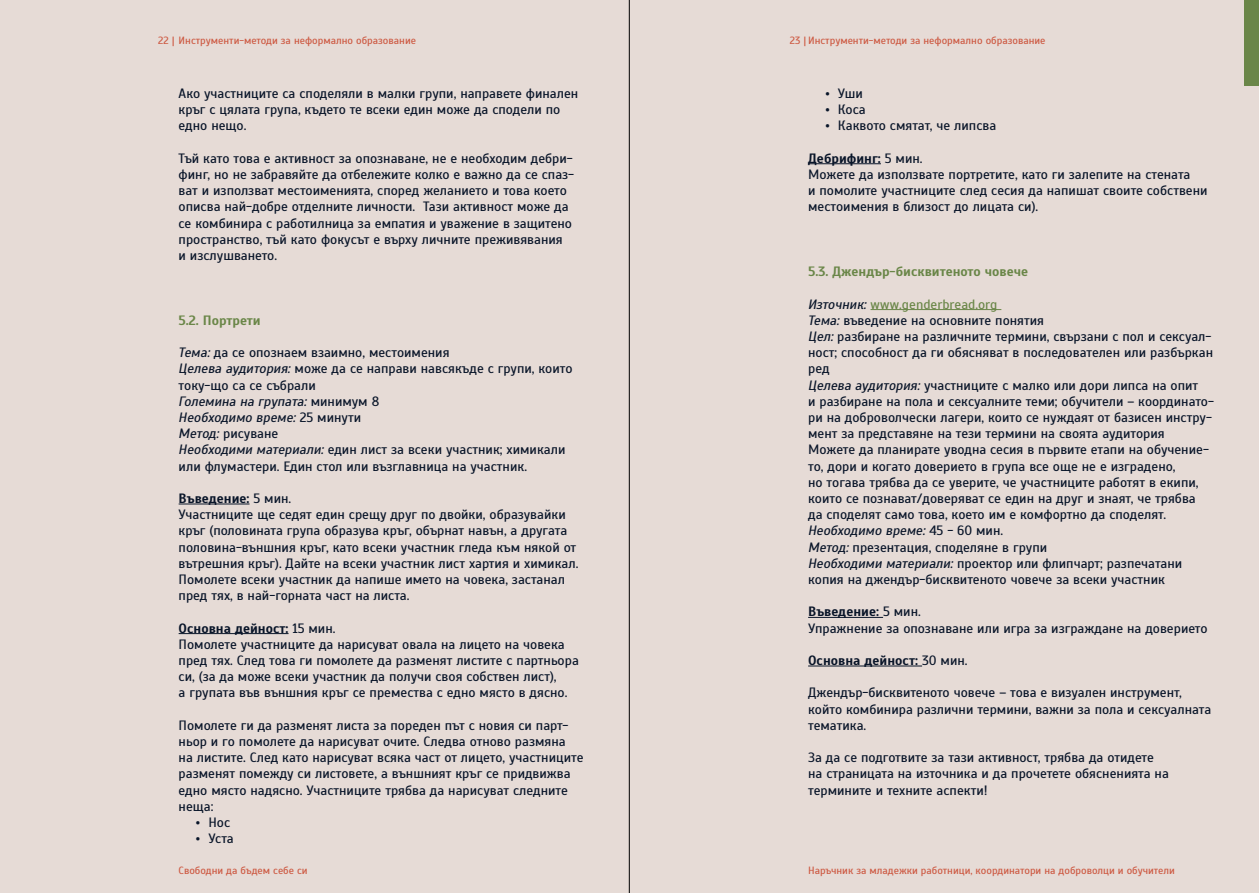
<style>
.page{position:relative;width:1259px;height:893px;background:#fff}
.page>*{position:absolute;margin:0;border:0;box-sizing:border-box;transform-origin:0 0}
.t1{font:13.5px/16.2px "Scada";color:#091529}
.t2{font:700 13.5px "Scada";color:#6a8648}
.t3{font:700 13.5px "Scada";color:#091529}
.t4{font:10.5px "Scada";color:#cd5942}
.s1{font-style:italic}
.s2{font-weight:700}
.s3{color:#6a8648}
.s4{font-weight:400}
</style>
<div class="page">
<div style="left:629px;top:0;width:630px;height:893px;background:#e6dbd6"></div>
<div style="left:0;top:0;width:629px;height:893px;background:#e6dbd6"></div>
<div style="left:1244px;top:0;width:15px;height:85px;background:#6a8648"></div>
<hr style="left:179px;top:504px;width:70px;height:1px;background:#091529">
<hr style="left:179px;top:633px;width:109px;height:1px;background:#091529">
<hr style="left:808px;top:163px;width:73px;height:1px;background:#091529">
<hr style="left:870px;top:309px;width:131px;height:1px;background:#6a8648">
<hr style="left:808px;top:617px;width:75px;height:1px;background:#091529">
<hr style="left:808px;top:666px;width:114px;height:1px;background:#091529">
<hr style="left:629px;top:0;width:1px;height:893px;background:#000">
<p class="t4" style="left:158px;top:35px;width:259px">22 | Инструменти-методи за неформално образование</p>
<p class="t1" style="left:179px;top:85px;width:401px">Ако участниците са споделяли в малки групи, направете финален кръг с цялата група, където те всеки един може да сподели по едно нещо.</p>
<p class="t1" style="left:179px;top:150px;width:397px">Тъй като това е активност за опознаване, не е необходим дебри&shy;финг, но не забравяйте да отбележите колко е важно да се спаз&shy;ват и използват местоименията, според желанието и това което описва най-добре отделните личности. Тази активност може да се комбинира с работилница за емпатия и уважение в защитено пространство, тъй като фокусът е върху личните преживявания<br>и изслушването.</p>
<p class="t2" style="left:179px;top:312px;width:84px">5.2. Портрети</p>
<p class="t1" style="left:179px;top:345px;width:395px"><span class="s1">Тема:</span> да се опознаем взаимно, местоимения<br><span class="s1">Целева аудитория:</span> може да се направи навсякъде с групи, които току-що са се събрали<br><span class="s1">Големина на групата:</span> минимум 8<br><span class="s1">Необходимо време:</span> 25 минути<br><span class="s1">Метод:</span> рисуване<br><span class="s1">Необходими материали:</span> един лист за всеки участник; химикали или флумастери. Един стол или възглавница на участник.</p>
<p class="t1" style="left:179px;top:490px;width:401px"><span class="s2">Въведение:</span> 5 мин.<br>Участниците ще седят един срещу друг по двойки, образувайки кръг (половината група образува кръг, обърнат навън, а другата половина-външния кръг, като всеки участник гледа към някой от вътрешния кръг). Дайте на всеки участник лист хартия и химикал.<br>Помолете всеки участник да напише името на човека, застанал пред тях, в най-горната част на листа.</p>
<p class="t1" style="left:179px;top:620px;width:402px"><span class="s2">Основна дейност:</span> 15 мин.<br>Помолете участниците да нарисуват овала на лицето на човека пред тях. След това ги помолете да разменят листите с партньора си, (за да може всеки участник да получи своя собствен лист),<br>а групата във външния кръг се премества с едно място в дясно.</p>
<p class="t1" style="left:179px;top:717px;width:406px">Помолете ги да разменят листа за пореден път с новия си парт&shy;ньор и го помолете да нарисуват очите. Следва отново размяна<br>на листите. След като нарисуват всяка част от лицето, участниците разменят помежду си листовете, а външният кръг се придвижва едно място надясно. Участниците трябва да нарисуват следните неща:</p>
<p class="t1" style="left:196px;top:814px;width:36px">• Нос</p>
<p class="t1" style="left:196px;top:831px;width:40px">• Уста</p>
<p class="t4" style="left:790px;top:35px;width:257px">23 | Инструменти-методи за неформално образование</p>
<p class="t1" style="left:825px;top:85px;width:39px">• Уши</p>
<p class="t1" style="left:825px;top:102px;width:42px">• Коса</p>
<p class="t1" style="left:825px;top:118px;width:173px">• Каквото смятат, че липсва</p>
<p class="t1" style="left:808px;top:150px;width:401px"><span class="s2">Дебрифинг:</span> 5 мин.<br>Можете да използвате портретите, като ги залепите на стената<br>и помолите участниците след сесия да напишат своите собствени местоимения в близост до лицата си).</p>
<p class="t2" style="left:808px;top:263px;width:221px">5.3. Джендър-бисквитеното човече</p>
<p class="t1" style="left:808px;top:296px;width:407px"><span class="s1">Източник:</span> <span class="s3">www.genderbread.org<br></span><span class="s1">Тема:</span> въведение на основните понятия<br><span class="s1">Цел:</span> разбиране на различните термини, свързани с пол и сексуал&shy;ност; способност да ги обясняват в последователен или разбъркан ред<br><span class="s1">Целева аудитория:</span> участниците с малко или дори липса на опит<br>и разбиране на пола и сексуалните теми; обучители – координато&shy;ри на доброволчески лагери, които се нуждаят от базисен инстру&shy;мент за представяне на тези термини на своята аудитория Можете да планирате уводна сесия в първите етапи на обучение&shy;то, дори и когато доверието в група все още не е изградено,<br>но тогава трябва да се уверите, че участниците работят в екипи, които се познават/доверяват се един на друг и знаят, че трябва<br>да споделят само това, което им е комфортно да споделят.<br><span class="s1">Необходимо време:</span> 45 - 60 мин.<br><span class="s1">Метод:</span> презентация, споделяне в групи<br><span class="s1">Необходими материали:</span> проектор или флипчарт; разпечатани копия на джендър-бисквитеното човече за всеки участник</p>
<p class="t1" style="left:808px;top:604px;width:401px"><span class="s2">Въведение:</span> 5 мин.<br>Упражнение за опознаване или игра за изграждане на доверието</p>
<p class="t3" style="left:808px;top:652px;width:161px">Основна дейност: <span class="s4">30 мин.</span></p>
<p class="t1" style="left:808px;top:685px;width:405px">Джендър-бисквитеното човече – това е визуален инструмент, който комбинира различни термини, важни за пола и сексуалната тематика.</p>
<p class="t1" style="left:808px;top:750px;width:362px">За да се подготвите за тази активност, трябва да отидете на страницата на източника и да прочетете обясненията на термините и техните аспекти!</p>
<p class="t4" style="left:179px;top:865px;width:131px">Свободни да бъдем себе си</p>
<p class="t4" style="left:808px;top:865px;width:368px">Наръчник за младежки работници, координатори на доброволци и обучители</p>
</div>
